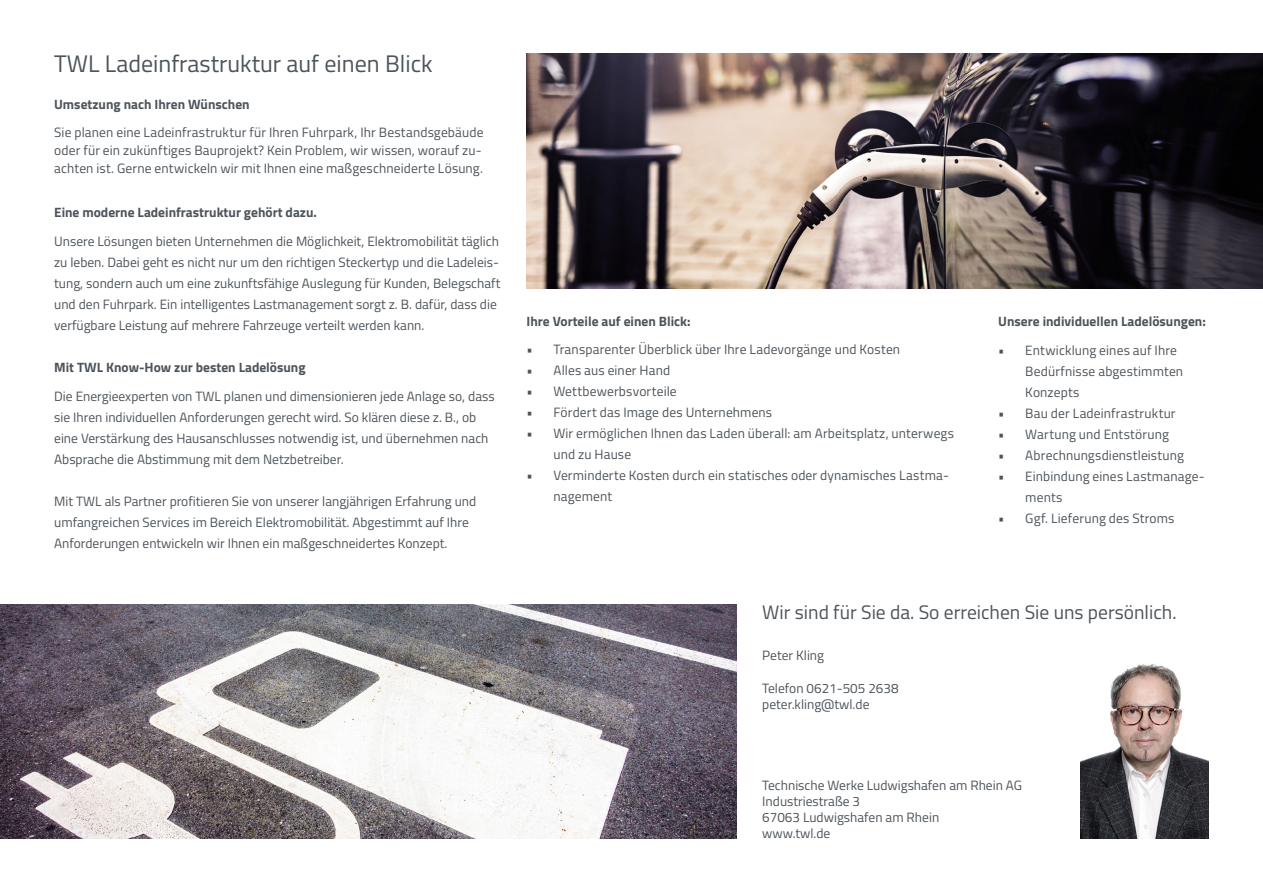
<style>
.page{position:relative;width:1263px;height:893px;background:#fff}
.page>*{position:absolute;margin:0;border:0;box-sizing:border-box;transform-origin:0 0}
.t1{font:24px "Titillium";color:#4d545a}
.t2{font:19.5px "Titillium";color:#4d545a}
.t3{font:13.5px/21px "Titillium";color:#4d545a}
.t4{font:700 13.5px "Titillium";color:#4d545a}
</style>
<div class="page">
<img style="left:526px;top:54px;width:737px;height:235px">
<img style="left:0;top:605px;width:737px;height:234px">
<img style="left:1081px;top:664px;width:128px;height:175px">
<h1 class="t1" style="left:54px;top:46px;width:380px">TWL Ladeinfrastruktur auf einen Blick</h1>
<p class="t4" style="left:54px;top:94px;width:197px">Umsetzung nach Ihren Wünschen</p>
<p class="t3" style="left:54px;top:123px;width:431px;line-height:18px">Sie planen eine Ladeinfrastruktur für Ihren Fuhrpark, Ihr Bestandsgebäude oder für ein zukünftiges Bauprojekt? Kein Problem, wir wissen, worauf zu&shy;achten ist. Gerne entwickeln wir mit Ihnen eine maßgeschneiderte Lösung.</p>
<p class="t4" style="left:54px;top:202px;width:264px">Eine moderne Ladeinfrastruktur gehört dazu.</p>
<p class="t3" style="left:54px;top:230px;width:448px">Unsere Lösungen bieten Unternehmen die Möglichkeit, Elektromobilität täglich zu leben. Dabei geht es nicht nur um den richtigen Steckertyp und die Ladeleis&shy;tung, sondern auch um eine zukunftsfähige Auslegung für Kunden, Belegschaft und den Fuhrpark. Ein intelligentes Lastmanagement sorgt z. B. dafür, dass die verfügbare Leistung auf mehrere Fahrzeuge verteilt werden kann.</p>
<p class="t4" style="left:54px;top:357px;width:253px">Mit TWL Know-How zur besten Ladelösung</p>
<p class="t3" style="left:54px;top:385px;width:442px">Die Energieexperten von TWL planen und dimensionieren jede Anlage so, dass sie Ihren individuellen Anforderungen gerecht wird. So klären diese z. B., ob eine Verstärkung des Hausanschlusses notwendig ist, und übernehmen nach Absprache die Abstimmung mit dem Netzbetreiber.</p>
<p class="t3" style="left:54px;top:490px;width:424px">Mit TWL als Partner profitieren Sie von unserer langjährigen Erfahrung und umfangreichen Services im Bereich Elektromobilität. Abgestimmt auf Ihre<br>Anforderungen entwickeln wir Ihnen ein maßgeschneidertes Konzept.</p>
<p class="t4" style="left:527px;top:311px;width:166px">Ihre Vorteile auf einen Blick:</p>
<p class="t4" style="left:998px;top:311px;width:209px">Unsere individuellen Ladelösungen:</p>
<p class="t3" style="left:526px;top:338px;width:375px">• Transparenter Überblick über Ihre Ladevorgänge und Kosten</p>
<p class="t3" style="left:526px;top:359px;width:145px">• Alles aus einer Hand</p>
<p class="t3" style="left:526px;top:380px;width:152px">• Wettbewerbsvorteile</p>
<p class="t3" style="left:526px;top:401px;width:247px">• Fördert das Image des Unternehmens</p>
<p class="t3" style="left:553px;top:422px;width:402px;text-indent:-27px">• Wir ermöglichen Ihnen das Laden überall: am Arbeitsplatz, unterwegs und zu Hause</p>
<p class="t3" style="left:553px;top:464px;width:397px;text-indent:-27px">• Verminderte Kosten durch ein statisches oder dynamisches Lastma&shy;nagement</p>
<p class="t3" style="left:1025px;top:339px;width:159px;text-indent:-27px">• Entwicklung eines auf Ihre<br>Bedürfnisse abgestimmten<br>Konzepts</p>
<p class="t3" style="left:998px;top:402px;width:179px">• Bau der Ladeinfrastruktur</p>
<p class="t3" style="left:998px;top:423px;width:172px">• Wartung und Entstörung</p>
<p class="t3" style="left:998px;top:444px;width:187px">• Abrechnungsdienstleistung</p>
<p class="t3" style="left:1025px;top:465px;width:181px;text-indent:-27px">• Einbindung eines Lastmanage&shy;ments</p>
<p class="t3" style="left:998px;top:507px;width:178px">• Ggf. Lieferung des Stroms</p>
<h2 class="t2" style="left:762px;top:598px;width:416px">Wir sind für Sie da. So erreichen Sie uns persönlich.</h2>
<p class="t3" style="left:762px;top:644px;width:63px">Peter Kling</p>
<p class="t3" style="left:762px;top:679px;width:138px;line-height:16.2px">Telefon 0621-505 2638 peter.kling@twl.de</p>
<p class="t3" style="left:762px;top:776px;width:261px;line-height:16.2px">Technische Werke Ludwigshafen am Rhein AG<br>Industriestraße 3<br>67063 Ludwigshafen am Rhein<br>www.twl.de</p>
</div>
